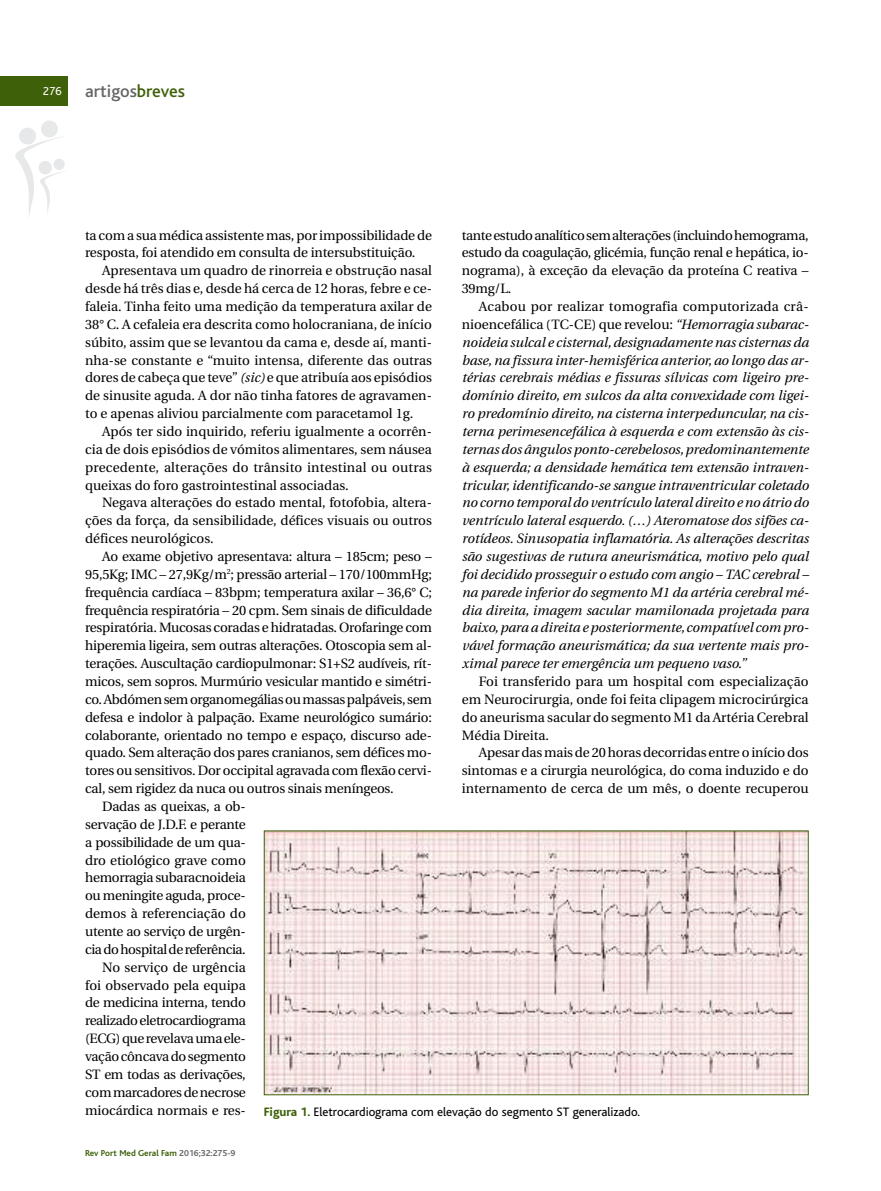
<style>
.page{position:relative;width:881px;height:1191px;background:#fff}
.page>*{position:absolute;margin:0;border:0;box-sizing:border-box;transform-origin:0 0}
.t1{font:500 18px "Bliss";color:#666}
.t2{font:13.5px/17.9px "Utopia";letter-spacing:-.015em;color:#000;text-align:justify}
.t3{font:italic 13.5px/17.9px "Utopia";color:#000;text-align:justify}
.t4{font:13.5px "Utopia";letter-spacing:.005em;color:#000}
.t5{font:12.75px "Bliss";color:#000}
.t6{font:12px "Bliss";color:#fff}
.t7{font:700 9px "Bliss";color:#3e6009}
.s1{color:#3e6009}
.s2{font-style:normal}
.s3{font-style:italic}
.s4{font-weight:800;color:#3e6009}
.s5{color:#666}
</style>
<div class="page">
<svg style="left:15px;top:120px;width:50px;height:95px"></svg>
<div style="left:0;top:77px;width:68px;height:29px;background:#3e6009"></div>
<img style="left:266px;top:832px;width:540px;height:261px">
<p class="t6" style="left:43px;top:87px;width:20px">276</p>
<h1 class="t1" style="left:85px;top:85px;width:101px">artigos<span class="s1">breves</span></h1>
<p class="t2" style="left:461px;top:227px;width:348px">tanteestudoanalíticosemalterações(incluindohemograma, estudo da coagulação, glicémia, função renal e hepática, io&shy;nograma), à exceção da elevação da proteína C reativa – 39mg/L.</p>
<p class="t3" style="left:461px;top:299px;width:348px;text-indent:17px"><span class="s2">Acabou por realizar tomografia computorizada crâ&shy;nioencefálica (TC-CE) que revelou:</span> “Hemorragia subarac&shy;noideia sulcal e cisternal,designadamente nas cisternas da base,na fissura inter-hemisférica anterior, ao longo das ar&shy;térias cerebrais médias e fissuras sílvicas com ligeiro pre&shy;domínio direito, em sulcos da alta convexidade com ligei&shy;ro predomínio direito, na cisterna interpeduncular, na cis&shy;terna perimesencefálica à esquerda e com extensão às cis&shy;ternas dos ângulos ponto-cerebelosos,predominantemente à esquerda; a densidade hemática tem extensão intraven&shy;tricular, identificando-se sangue intraventricular coletado no corno temporal do ventrículo lateral direito e no átrio do ventrículo lateral esquerdo. (…) Ateromatose dos sifões ca&shy;rotídeos. Sinusopatia inflamatória. As alterações descritas são sugestivas de rutura aneurismática, motivo pelo qual foi decidido prosseguir o estudo com angio – TAC cerebral – na parede inferior do segmento M1 da artéria cerebral mé&shy;dia direita, imagem sacular mamilonada projetada para baixo,para a direita e posteriormente, compatível com pro&shy;vável formação aneurismática; da sua vertente mais pro&shy;ximal parece ter emergência um pequeno vaso.”</p>
<p class="t2" style="left:461px;top:673px;width:348px;text-indent:17px">Foi transferido para um hospital com especialização em Neurocirurgia, onde foi feita clipagem microcirúrgica do aneurisma sacular do segmento M1 da Artéria Cerebral Média Direita.</p>
<p class="t2" style="left:461px;top:745px;width:348px;text-indent:17px">Apesardasmaisde 20horasdecorridas entreoiníciodos sintomas e a cirurgia neurológica, do coma induzido e do internamento de cerca de um mês, o doente recuperou</p>
<p class="t2" style="left:85px;top:227px;width:348px">ta coma suamédica assistentemas,porimpossibilidadede resposta, foi atendido em consulta de intersubstituição.</p>
<p class="t2" style="left:85px;top:263px;width:348px;text-indent:17px">Apresentava um quadro de rinorreia e obstrução nasal desde há três dias e, desde há cerca de 12 horas, febre e ce&shy;faleia. Tinha feito uma medição da temperatura axilar de 38° C. A cefaleia era descrita como holocraniana, de início súbito, assim que se levantou da cama e, desde aí, manti&shy;nha-se constante e “muito intensa, diferente das outras dores de cabeça que teve” <span class="s3">(sic)</span> e que atribuía aos episódios de sinusite aguda. A dor não tinha fatores de agravamen&shy;to e apenas aliviou parcialmente com paracetamol 1g.</p>
<p class="t2" style="left:85px;top:424px;width:348px;text-indent:17px">Após ter sido inquirido, referiu igualmente a ocorrên&shy;cia de dois episódios de vómitos alimentares, sem náusea precedente, alterações do trânsito intestinal ou outras queixas do foro gastrointestinal associadas.</p>
<p class="t2" style="left:85px;top:495px;width:348px;text-indent:17px">Negava alterações do estado mental, fotofobia, altera&shy;ções da força, da sensibilidade, défices visuais ou outros défices neurológicos.</p>
<p class="t2" style="left:102px;top:548px;width:331px">Ao exame objetivo apresentava: altura – 185cm; peso –</p>
<p class="t2" style="left:85px;top:566px;width:348px">95,5Kg; IMC – 27,9Kg/m<sup>2</sup>; pressão arterial – 170/100mmHg;</p>
<p class="t2" style="left:85px;top:584px;width:348px">frequência cardíaca – 83bpm; temperatura axilar – 36,6° C;</p>
<p class="t2" style="left:85px;top:602px;width:348px">frequência respiratória – 20 cpm. Sem sinais de dificuldade</p>
<p class="t2" style="left:85px;top:620px;width:348px">respiratória. Mucosas coradas e hidratadas. Orofaringe com</p>
<p class="t2" style="left:85px;top:638px;width:348px">hiperemia ligeira, sem outras alterações. Otoscopia sem al-</p>
<p class="t2" style="left:85px;top:656px;width:348px">terações. Auscultação cardiopulmonar: S1+S2 audíveis, rít-</p>
<p class="t2" style="left:85px;top:673px;width:348px">micos, sem sopros. Murmúrio vesicular mantido e simétri-</p>
<p class="t2" style="left:85px;top:691px;width:348px">co.Abdómensemorganomegáliasoumassaspalpáveis, sem</p>
<p class="t2" style="left:85px;top:709px;width:348px">defesa e indolor à palpação. Exame neurológico sumário:</p>
<p class="t2" style="left:85px;top:727px;width:348px">colaborante, orientado no tempo e espaço, discurso ade-</p>
<p class="t2" style="left:85px;top:745px;width:348px">quado. Sem alteração dos pares cranianos, sem défices mo-</p>
<p class="t2" style="left:85px;top:763px;width:348px">tores ou sensitivos. Dor occipital agravada com flexão cervi-</p>
<p class="t2" style="left:85px;top:781px;width:310px">cal, sem rigidez da nuca ou outros sinais meníngeos.</p>
<p class="t2" style="left:102px;top:798px;width:145px">Dadas as queixas, a ob-</p>
<p class="t2" style="left:85px;top:816px;width:162px">servação de J.D.F. e perante</p>
<p class="t2" style="left:85px;top:834px;width:162px">a possibilidade de um qua-</p>
<p class="t2" style="left:85px;top:852px;width:162px">dro etiológico grave como</p>
<p class="t2" style="left:85px;top:870px;width:162px">hemorragia subaracnoideia</p>
<p class="t2" style="left:85px;top:888px;width:162px">ou meningite aguda, proce-</p>
<p class="t4" style="left:85px;top:908px;width:162px">demos à referenciação do</p>
<p class="t2" style="left:85px;top:923px;width:162px">utente ao serviço de urgên-</p>
<p class="t2" style="left:85px;top:941px;width:162px">ciadohospitaldereferência.</p>
<p class="t4" style="left:102px;top:961px;width:145px">No serviço de urgência</p>
<p class="t2" style="left:85px;top:977px;width:162px">foi observado pela equipa</p>
<p class="t2" style="left:85px;top:995px;width:162px">de medicina interna, tendo</p>
<p class="t2" style="left:85px;top:1013px;width:162px">realizadoeletrocardiograma</p>
<p class="t2" style="left:85px;top:1030px;width:162px">(ECG)querevelavaumaele-</p>
<p class="t2" style="left:85px;top:1048px;width:162px">vaçãocôncavadosegmento</p>
<p class="t2" style="left:85px;top:1066px;width:162px">ST em todas as derivações,</p>
<p class="t2" style="left:85px;top:1084px;width:162px">commarcadoresdenecrose</p>
<p class="t2" style="left:85px;top:1102px;width:162px">miocárdica normais e res-</p>
<p class="t5" style="left:264px;top:1107px;width:378px"><span class="s4">Figura 1.</span> Eletrocardiograma com elevação do segmento ST generalizado.</p>
<p class="t7" style="left:85px;top:1149px;width:152px">Rev Port Med Geral Fam <span class="s5">2016;32:275-9</span></p>
</div>
